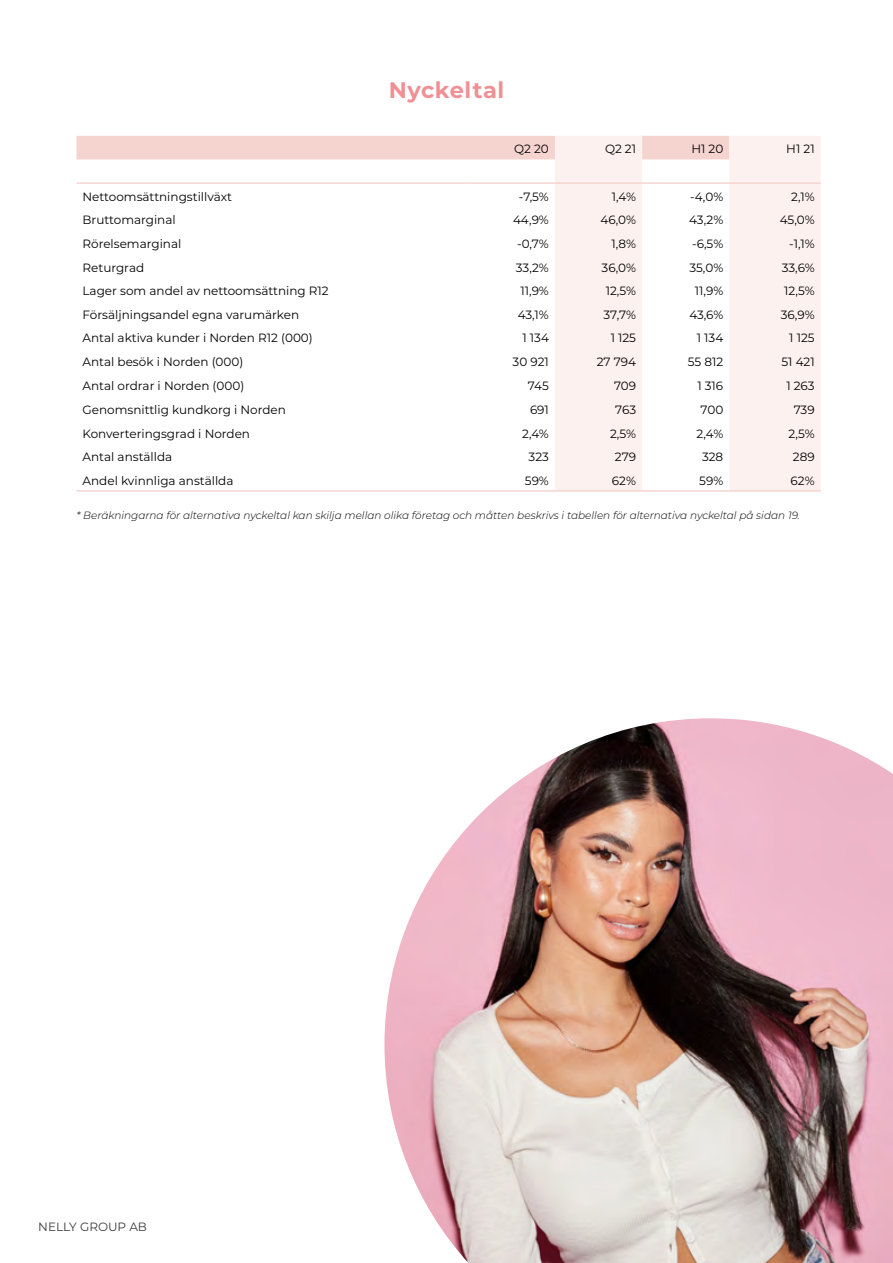
<style>
.page{position:relative;width:893px;height:1263px;background:#fff}
.page>*{position:absolute;margin:0;border:0;box-sizing:border-box;transform-origin:0 0}
.t1{font:700 22.5px "Montserrat";letter-spacing:.025em;color:#f19094}
.t2{font:12px "Montserrat";color:#000}
.t3{font:12px "Montserrat";color:#3b3b3c}
.t4{font:italic 300 10.5px "Montserrat";color:#000}
</style>
<div class="page">
<img style="left:384px;top:718px;width:509px;height:545px">
<div style="left:77px;top:136px;width:478px;height:23px;background:#f5d4d0"></div>
<svg style="left:555px;top:136px;width:266px;height:354px;fill:#fcf1ee"></svg>
<hr style="left:77px;top:182px;width:391px;height:2px;background:#f5d4d0">
<hr style="left:468px;top:182px;width:87px;height:2px;background:#f5d4d0">
<hr style="left:555px;top:182px;width:87px;height:2px;background:#f5d4d0">
<hr style="left:642px;top:182px;width:87px;height:2px;background:#f5d4d0">
<hr style="left:729px;top:182px;width:92px;height:2px;background:#f5d4d0">
<hr style="left:77px;top:490px;width:391px;height:2px;background:#f5d4d0">
<hr style="left:468px;top:490px;width:87px;height:2px;background:#f5d4d0">
<hr style="left:555px;top:490px;width:87px;height:2px;background:#f5d4d0">
<hr style="left:642px;top:490px;width:87px;height:2px;background:#f5d4d0">
<hr style="left:729px;top:490px;width:92px;height:2px;background:#f5d4d0">
<h1 class="t1" style="left:389px;top:74px;width:117px">Nyckeltal</h1>
<p class="t2" style="left:514px;top:141px;width:36px">Q2 20</p>
<p class="t2" style="left:605px;top:141px;width:33px">Q2 21</p>
<p class="t2" style="left:691px;top:141px;width:33px">H1 20</p>
<p class="t2" style="left:786px;top:141px;width:30px">H1 21</p>
<p class="t2" style="left:83px;top:188px;width:151px">Nettoomsättningstillväxt</p>
<p class="t2" style="left:519px;top:188px;width:32px">-7,5%</p>
<p class="t2" style="left:612px;top:188px;width:26px">1,4%</p>
<p class="t2" style="left:690px;top:188px;width:35px">-4,0%</p>
<p class="t2" style="left:791px;top:188px;width:25px">2,1%</p>
<p class="t2" style="left:83px;top:212px;width:95px">Bruttomarginal</p>
<p class="t2" style="left:513px;top:212px;width:37px">44,9%</p>
<p class="t2" style="left:600px;top:212px;width:37px">46,0%</p>
<p class="t2" style="left:689px;top:212px;width:36px">43,2%</p>
<p class="t2" style="left:780px;top:212px;width:36px">45,0%</p>
<p class="t2" style="left:83px;top:235px;width:100px">Rörelsemarginal</p>
<p class="t2" style="left:517px;top:235px;width:33px">-0,7%</p>
<p class="t2" style="left:612px;top:235px;width:26px">1,8%</p>
<p class="t2" style="left:692px;top:235px;width:33px">-6,5%</p>
<p class="t2" style="left:789px;top:235px;width:27px">-1,1%</p>
<p class="t2" style="left:83px;top:259px;width:63px">Returgrad</p>
<p class="t2" style="left:516px;top:259px;width:35px">33,2%</p>
<p class="t2" style="left:602px;top:259px;width:36px">36,0%</p>
<p class="t2" style="left:689px;top:259px;width:35px">35,0%</p>
<p class="t2" style="left:782px;top:259px;width:34px">33,6%</p>
<p class="t2" style="left:83px;top:283px;width:248px">Lager som andel av nettoomsättning R12</p>
<p class="t2" style="left:520px;top:283px;width:30px">11,9%</p>
<p class="t2" style="left:606px;top:283px;width:32px">12,5%</p>
<p class="t2" style="left:695px;top:283px;width:30px">11,9%</p>
<p class="t2" style="left:784px;top:283px;width:32px">12,5%</p>
<p class="t2" style="left:83px;top:306px;width:218px">Försäljningsandel egna varumärken</p>
<p class="t2" style="left:518px;top:306px;width:33px">43,1%</p>
<p class="t2" style="left:604px;top:306px;width:34px">37,7%</p>
<p class="t2" style="left:689px;top:306px;width:35px">43,6%</p>
<p class="t2" style="left:781px;top:306px;width:35px">36,9%</p>
<p class="t2" style="left:83px;top:330px;width:232px">Antal aktiva kunder i Norden R12 (000)</p>
<p class="t2" style="left:522px;top:330px;width:28px">1 134</p>
<p class="t2" style="left:611px;top:330px;width:27px">1 125</p>
<p class="t2" style="left:697px;top:330px;width:28px">1 134</p>
<p class="t2" style="left:789px;top:330px;width:27px">1 125</p>
<p class="t2" style="left:83px;top:354px;width:162px">Antal besök i Norden (000)</p>
<p class="t2" style="left:513px;top:354px;width:38px">30 921</p>
<p class="t2" style="left:597px;top:354px;width:41px">27 794</p>
<p class="t2" style="left:688px;top:354px;width:37px">55 812</p>
<p class="t2" style="left:781px;top:354px;width:35px">51 421</p>
<p class="t2" style="left:83px;top:378px;width:163px">Antal ordrar i Norden (000)</p>
<p class="t2" style="left:528px;top:378px;width:22px">745</p>
<p class="t2" style="left:614px;top:378px;width:24px">709</p>
<p class="t2" style="left:697px;top:378px;width:27px">1 316</p>
<p class="t2" style="left:786px;top:378px;width:30px">1 263</p>
<p class="t2" style="left:83px;top:401px;width:205px">Genomsnittlig kundkorg i Norden</p>
<p class="t2" style="left:530px;top:401px;width:20px">691</p>
<p class="t2" style="left:615px;top:401px;width:22px">763</p>
<p class="t2" style="left:701px;top:401px;width:24px">700</p>
<p class="t2" style="left:794px;top:401px;width:23px">739</p>
<p class="t2" style="left:83px;top:425px;width:169px">Konverteringsgrad i Norden</p>
<p class="t2" style="left:522px;top:425px;width:28px">2,4%</p>
<p class="t2" style="left:610px;top:425px;width:28px">2,5%</p>
<p class="t2" style="left:696px;top:425px;width:28px">2,4%</p>
<p class="t2" style="left:789px;top:425px;width:28px">2,5%</p>
<p class="t2" style="left:83px;top:449px;width:91px">Antal anställda</p>
<p class="t2" style="left:529px;top:449px;width:22px">323</p>
<p class="t2" style="left:615px;top:449px;width:23px">279</p>
<p class="t2" style="left:702px;top:449px;width:23px">328</p>
<p class="t2" style="left:793px;top:449px;width:23px">289</p>
<p class="t2" style="left:83px;top:472px;width:152px">Andel kvinnliga anställda</p>
<p class="t2" style="left:525px;top:472px;width:26px">59%</p>
<p class="t2" style="left:612px;top:472px;width:26px">62%</p>
<p class="t2" style="left:699px;top:472px;width:26px">59%</p>
<p class="t2" style="left:790px;top:472px;width:26px">62%</p>
<p class="t4" style="left:77px;top:508px;width:725px">* Beräkningarna för alternativa nyckeltal kan skilja mellan olika företag och måtten beskrivs i tabellen för alternativa nyckeltal på sidan 19.</p>
<p class="t3" style="left:38px;top:1218px;width:110px">NELLY GROUP AB</p>
<p class="t3" style="left:847px;top:1218px;width:9px">4</p>
</div>
